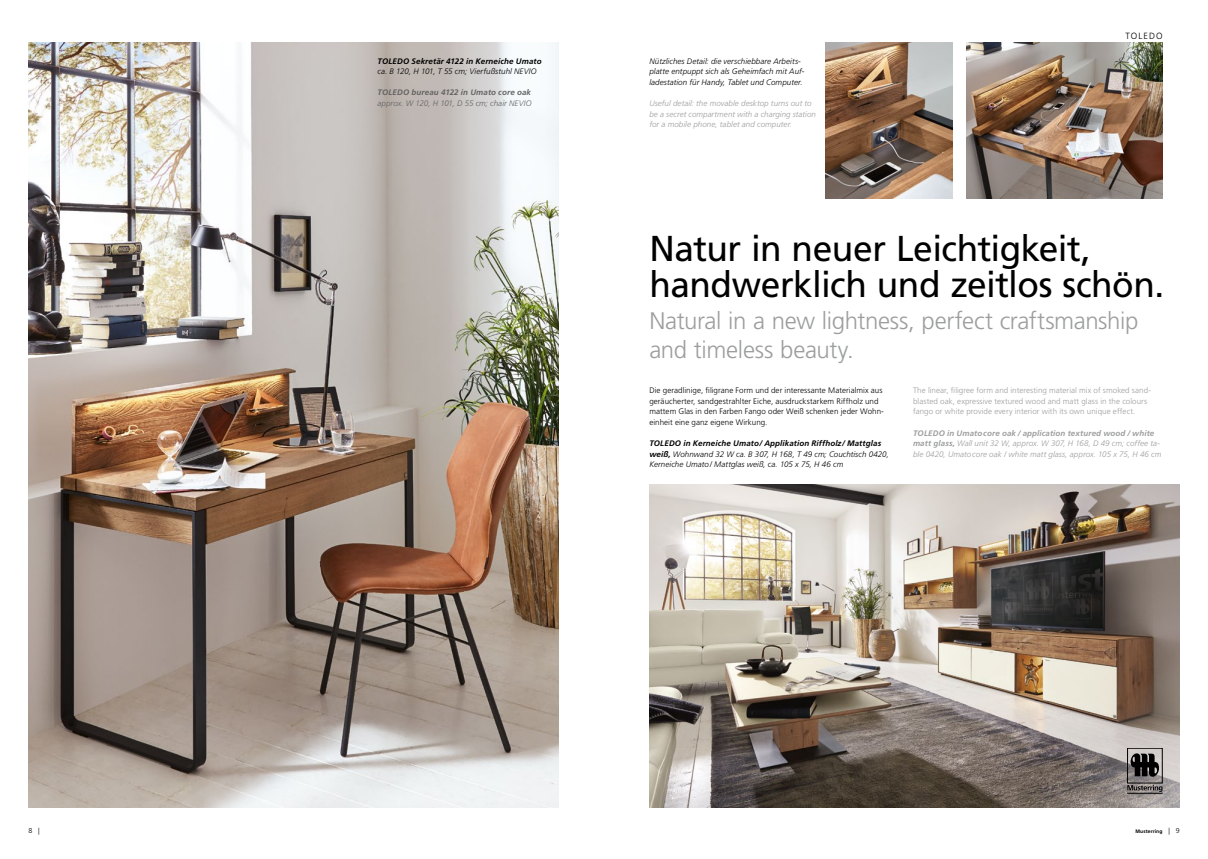
<style>
.page{position:relative;width:1208px;height:859px;background:#fff}
.page>*{position:absolute;margin:0;border:0;box-sizing:border-box;transform-origin:0 0}
.t1{font:36px/36px "Frutiger LT Std";letter-spacing:-.015em;color:#000}
.t2{font:300 24px/28.8px "Frutiger LT Std";letter-spacing:-.015em;color:#9c9d9d}
.t3{font:300 9px "Frutiger LT Std";letter-spacing:.12em;color:#000}
.t4{font:italic 300 8px/10.6px "Frutiger LT Std";letter-spacing:.005em;color:#000}
.t5{font:italic 300 8px/10.6px "Frutiger LT Std";letter-spacing:.005em;color:#9c9d9d}
.t6{font:300 8px/10.6px "Frutiger LT Std";letter-spacing:.005em;color:#000}
.t7{font:300 8px/10.6px "Frutiger LT Std";letter-spacing:.005em;color:#9c9d9d}
.t8{font:italic 700 8px "Frutiger LT Std";letter-spacing:.015em;color:#000}
.t9{font:italic 300 8px "Frutiger LT Std";letter-spacing:.005em;color:#636362}
.t10{font:italic 700 8px "Frutiger LT Std";letter-spacing:.015em;color:#636362}
.t11{font:300 7px "Frutiger LT Std";color:#000}
.t12{font:700 5px "Frutiger LT Std";letter-spacing:.025em;color:#000}
.s1{font-weight:700}
.s2{font-weight:300;font-size:7px}
</style>
<div class="page">
<img style="left:28px;top:43px;width:530px;height:765px">
<img style="left:967px;top:43px;width:195px;height:155px">
<img style="left:825px;top:43px;width:127px;height:155px">
<img style="left:649px;top:485px;width:530px;height:323px">
<svg style="left:964px;top:616px;width:216px;height:192px;background:#97887e"></svg>
<svg style="left:1127px;top:748px;width:35px;height:45px;background:#666261"></svg>
<p class="t8" style="left:377px;top:56px;width:166px">Toledo Sekretär 4122 in Kerneiche Umato</p>
<p class="t4" style="left:377px;top:66px;width:160px">ca. B 120, H 101, T 55 cm; Vierfußstuhl NEVIO</p>
<p class="t10" style="left:377px;top:88px;width:155px">Toledo bureau 4122 in Umato core oak</p>
<p class="t9" style="left:377px;top:99px;width:155px">approx. W 120, H 101, D 55 cm; chair NEVIO</p>
<p class="t4" style="left:649px;top:56px;width:156px">Nützliches Detail: die verschiebbare Arbeits&shy;platte entpuppt sich als Geheimfach mit Auf&shy;ladestation für Handy, Tablet und Computer.</p>
<p class="t5" style="left:649px;top:98px;width:168px">Useful detail: the movable desktop turns out to be a secret compartment with a charging station for a mobile phone, tablet and computer.</p>
<p class="t3" style="left:1125px;top:30px;width:39px">TOLEDO</p>
<h1 class="t1" style="left:649px;top:231px;width:516px">Natur in neuer Leichtigkeit, handwerklich und zeitlos schön.</h1>
<h2 class="t2" style="left:649px;top:307px;width:490px">Natural in a new lightness, perfect craftsmanship and timeless beauty.</h2>
<p class="t6" style="left:649px;top:385px;width:236px">Die geradlinige, filigrane Form und der interessante Materialmix aus geräucherter, sandgestrahlter Eiche, ausdruckstarkem Riffholz und mattem Glas in den Farben Fango oder Weiß schenken jeder Wohn&shy;einheit eine ganz eigene Wirkung.</p>
<p class="t4" style="left:649px;top:438px;width:241px"><span class="s1">Toledo in Kerneiche Umato/ Applikation Riffholz / Mattglas weiß,</span> Wohnwand 32 W ca. B 307, H 168, T 49 cm; Couchtisch 0420,<br>Kerneiche Umato/ Mattglas weiß, ca. 105 x 75, H 46 cm</p>
<p class="t7" style="left:913px;top:385px;width:239px">The linear, filigree form and interesting material mix of smoked sand&shy;blasted oak, expressive textured wood and matt glass in the colours fango or white provide every interior with its own unique effect.</p>
<p class="t5" style="left:913px;top:428px;width:250px"><span class="s1">Toledo in Umatocore oak / application textured wood / white matt glass,</span> Wall unit 32 W, approx. W 307, H 168, D 49 cm; coffee ta&shy;ble 0420, Umatocore oak / white matt glass, approx. 105 x 75, H 46 cm</p>
<p class="t11" style="left:28px;top:827px;width:13px">8 |</p>
<p class="t12" style="left:1135px;top:828px;width:46px">Musterring <span class="s2">| 9</span></p>
</div>
